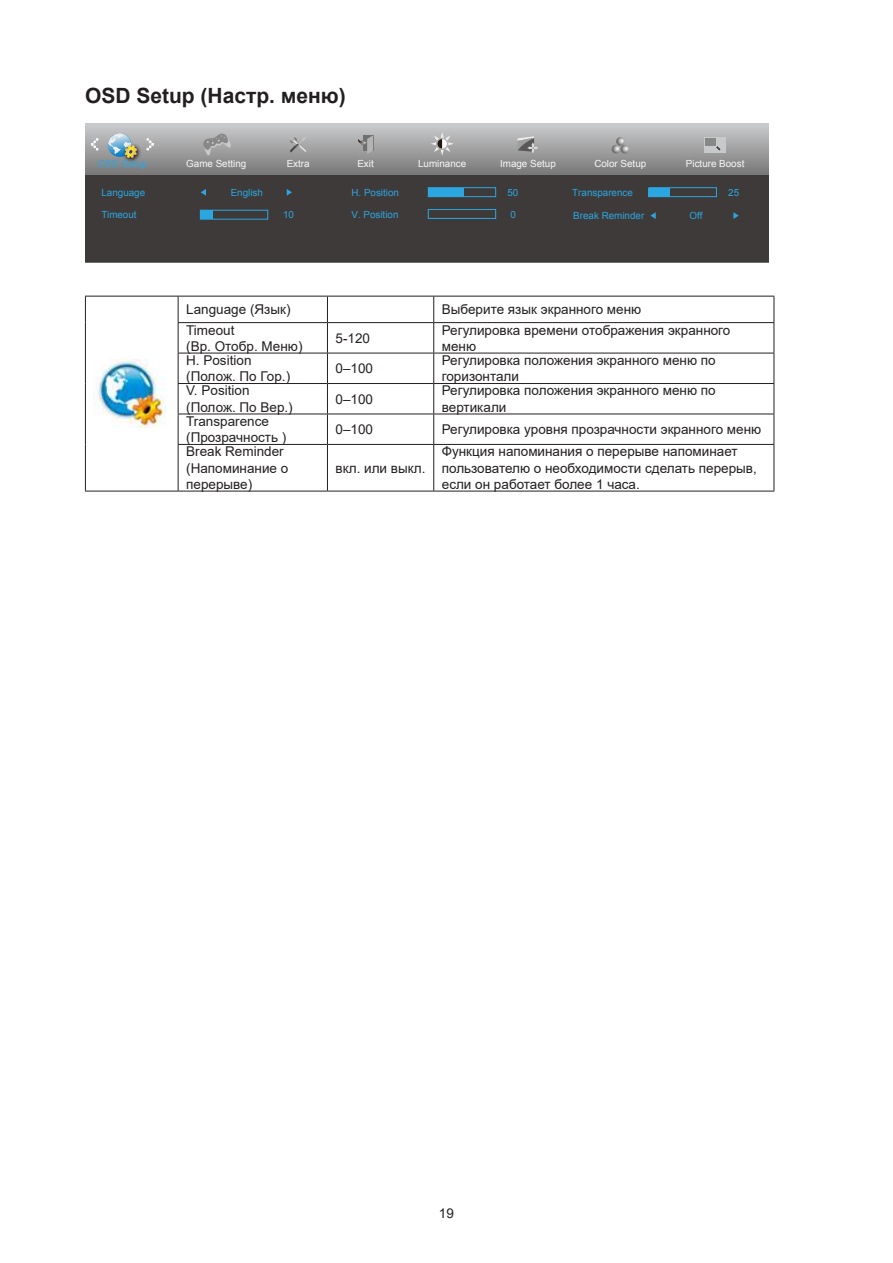
<style>
.page{position:relative;width:893px;height:1263px;background:#fff}
.page>*{position:absolute;margin:0;border:0;box-sizing:border-box;transform-origin:0 0}
.t1{font:700 21px "Arial";color:#231f20}
.t2{font:13.5px/16.2px "Arial";color:#231f20}
.t3{font:9.9px "Arial";color:#2ca6e0}
.t4{font:9.9px "Arial";color:#f7f7f7}
</style>
<div class="page">
<svg style="left:85px;top:123px;width:683px;height:52px;background:#a0a1a2"></svg>
<div style="left:85px;top:175px;width:683px;height:87px;background:#3e3a39"></div>
<svg style="left:91px;top:138px;width:8px;height:13px"></svg>
<svg style="left:146px;top:138px;width:8px;height:13px"></svg>
<svg style="left:358px;top:135px;width:15px;height:19px"></svg>
<svg style="left:289px;top:137px;width:19px;height:16px"></svg>
<svg style="left:430px;top:132px;width:24px;height:23px"></svg>
<svg style="left:518px;top:136px;width:20px;height:17px"></svg>
<svg style="left:612px;top:137px;width:17px;height:17px"></svg>
<div style="left:428px;top:187px;width:68px;height:10px;border:1px solid #2ca6e0"></div>
<div style="left:428px;top:209px;width:68px;height:10px;border:1px solid #2ca6e0"></div>
<div style="left:648px;top:188px;width:22px;height:9px;background:#2ca6e0"></div>
<div style="left:649px;top:187px;width:68px;height:10px;border:1px solid #2ca6e0"></div>
<svg style="left:201px;top:189px;width:5px;height:7px"></svg>
<svg style="left:287px;top:189px;width:5px;height:7px"></svg>
<div style="left:200px;top:210px;width:68px;height:9px;border:1px solid #2ca6e0"></div>
<div style="left:200px;top:210px;width:13px;height:9px;background:#2ca6e0"></div>
<div style="left:428px;top:188px;width:36px;height:9px;background:#2ca6e0"></div>
<svg style="left:650px;top:212px;width:6px;height:7px"></svg>
<svg style="left:733px;top:212px;width:6px;height:7px"></svg>
<img style="left:121px;top:141px;width:23px;height:23px">
<svg style="left:108px;top:133px;width:29px;height:25px"></svg>
<div style="left:705px;top:138px;width:21px;height:15px;background:#c8c9ca"></div>
<div style="left:705px;top:138px;width:10px;height:7px;background:#888"></div>
<svg style="left:203px;top:133px;width:28px;height:23px"></svg>
<hr style="left:85px;top:296px;width:93px;height:1px;background:#231f20">
<svg style="left:85px;top:296px;width:1px;height:27px"></svg>
<hr style="left:178px;top:296px;width:149px;height:1px;background:#231f20">
<svg style="left:178px;top:296px;width:1px;height:26px"></svg>
<hr style="left:327px;top:296px;width:107px;height:1px;background:#231f20">
<svg style="left:327px;top:296px;width:1px;height:26px"></svg>
<hr style="left:434px;top:296px;width:340px;height:1px;background:#231f20">
<svg style="left:433px;top:296px;width:1px;height:26px"></svg>
<svg style="left:774px;top:296px;width:1px;height:26px"></svg>
<hr style="left:85px;top:323px;width:1px;height:30px;background:#231f20">
<hr style="left:178px;top:322px;width:149px;height:1px;background:#231f20">
<hr style="left:178px;top:323px;width:1px;height:30px;background:#231f20">
<hr style="left:327px;top:322px;width:107px;height:1px;background:#231f20">
<hr style="left:327px;top:323px;width:1px;height:30px;background:#231f20">
<hr style="left:434px;top:322px;width:340px;height:1px;background:#231f20">
<hr style="left:433px;top:323px;width:1px;height:30px;background:#231f20">
<hr style="left:774px;top:323px;width:1px;height:30px;background:#231f20">
<hr style="left:85px;top:353px;width:1px;height:30px;background:#231f20">
<hr style="left:178px;top:353px;width:149px;height:1px;background:#231f20">
<hr style="left:178px;top:353px;width:1px;height:30px;background:#231f20">
<hr style="left:327px;top:353px;width:107px;height:1px;background:#231f20">
<hr style="left:327px;top:353px;width:1px;height:30px;background:#231f20">
<hr style="left:434px;top:353px;width:340px;height:1px;background:#231f20">
<hr style="left:433px;top:353px;width:1px;height:30px;background:#231f20">
<hr style="left:774px;top:353px;width:1px;height:30px;background:#231f20">
<hr style="left:85px;top:383px;width:1px;height:31px;background:#231f20">
<hr style="left:178px;top:383px;width:149px;height:1px;background:#231f20">
<hr style="left:178px;top:384px;width:1px;height:30px;background:#231f20">
<hr style="left:327px;top:383px;width:107px;height:1px;background:#231f20">
<hr style="left:327px;top:384px;width:1px;height:30px;background:#231f20">
<hr style="left:434px;top:383px;width:340px;height:1px;background:#231f20">
<hr style="left:433px;top:384px;width:1px;height:30px;background:#231f20">
<hr style="left:774px;top:384px;width:1px;height:30px;background:#231f20">
<hr style="left:85px;top:414px;width:1px;height:30px;background:#231f20">
<hr style="left:178px;top:414px;width:149px;height:1px;background:#231f20">
<hr style="left:178px;top:414px;width:1px;height:30px;background:#231f20">
<hr style="left:327px;top:414px;width:107px;height:1px;background:#231f20">
<hr style="left:327px;top:414px;width:1px;height:30px;background:#231f20">
<hr style="left:434px;top:414px;width:340px;height:1px;background:#231f20">
<hr style="left:433px;top:414px;width:1px;height:30px;background:#231f20">
<hr style="left:774px;top:414px;width:1px;height:30px;background:#231f20">
<hr style="left:85px;top:444px;width:1px;height:47px;background:#231f20">
<hr style="left:178px;top:444px;width:149px;height:1px;background:#231f20">
<hr style="left:178px;top:445px;width:1px;height:46px;background:#231f20">
<hr style="left:327px;top:444px;width:107px;height:1px;background:#231f20">
<hr style="left:327px;top:445px;width:1px;height:46px;background:#231f20">
<hr style="left:434px;top:444px;width:340px;height:1px;background:#231f20">
<hr style="left:433px;top:445px;width:1px;height:46px;background:#231f20">
<hr style="left:774px;top:445px;width:1px;height:46px;background:#231f20">
<hr style="left:85px;top:491px;width:93px;height:1px;background:#231f20">
<hr style="left:178px;top:491px;width:149px;height:1px;background:#231f20">
<hr style="left:327px;top:491px;width:107px;height:1px;background:#231f20">
<hr style="left:434px;top:491px;width:340px;height:1px;background:#231f20">
<img style="left:94px;top:360px;width:73px;height:67px">
<h1 class="t1" style="left:85px;top:81px;width:262px">OSD Setup (Настр. меню)</h1>
<p class="t4" style="left:287px;top:157px;width:24px">Extra</p>
<p class="t4" style="left:357px;top:157px;width:18px">Exit</p>
<p class="t4" style="left:418px;top:157px;width:50px">Luminance</p>
<p class="t4" style="left:500px;top:157px;width:57px">Image Setup</p>
<p class="t4" style="left:594px;top:157px;width:53px">Color Setup</p>
<p class="t3" style="left:351px;top:186px;width:49px">H. Position</p>
<p class="t3" style="left:507px;top:186px;width:12px">50</p>
<p class="t3" style="left:351px;top:208px;width:48px">V. Position</p>
<p class="t3" style="left:510px;top:208px;width:7px">0</p>
<p class="t3" style="left:98px;top:157px;width:51px">OSD Setup</p>
<p class="t4" style="left:186px;top:157px;width:62px">Game Setting</p>
<p class="t4" style="left:686px;top:157px;width:60px">Picture Boost</p>
<p class="t3" style="left:101px;top:186px;width:45px">Language</p>
<p class="t3" style="left:231px;top:186px;width:34px">English</p>
<p class="t3" style="left:572px;top:186px;width:62px">Transparence</p>
<p class="t3" style="left:728px;top:186px;width:12px">25</p>
<p class="t3" style="left:101px;top:208px;width:37px">Timeout</p>
<p class="t3" style="left:283px;top:208px;width:12px">10</p>
<p class="t3" style="left:573px;top:209px;width:73px">Break Reminder</p>
<p class="t3" style="left:690px;top:209px;width:14px">Off</p>
<p class="t2" style="left:186px;top:301px;width:106px">Language (Язык)</p>
<p class="t2" style="left:442px;top:301px;width:201px">Выберите язык экранного меню</p>
<p class="t2" style="left:186px;top:322px;width:118px">Timeout<br>(Вр. Отобр. Меню)</p>
<p class="t2" style="left:336px;top:330px;width:36px">5-120</p>
<p class="t2" style="left:442px;top:322px;width:290px">Регулировка времени отображения экранного меню</p>
<p class="t2" style="left:186px;top:352px;width:105px">H. Position (Полож. По Гор.)</p>
<p class="t2" style="left:336px;top:360px;width:39px">0–100</p>
<p class="t2" style="left:442px;top:352px;width:275px">Регулировка положения экранного меню по горизонтали</p>
<p class="t2" style="left:186px;top:383px;width:108px">V. Position (Полож. По Вер.)</p>
<p class="t2" style="left:336px;top:391px;width:39px">0–100</p>
<p class="t2" style="left:442px;top:383px;width:275px">Регулировка положения экранного меню по вертикали</p>
<p class="t2" style="left:186px;top:413px;width:102px">Transparence (Прозрачность )</p>
<p class="t2" style="left:336px;top:421px;width:39px">0–100</p>
<p class="t2" style="left:442px;top:421px;width:321px">Регулировка уровня прозрачности экранного меню</p>
<p class="t2" style="left:186px;top:443px;width:104px">Break Reminder (Напоминание о перерыве)</p>
<p class="t2" style="left:442px;top:443px;width:317px">Функция напоминания о перерыве напоминает пользователю о необходимости сделать перерыв, если он работает более 1 часа.</p>
<p class="t2" style="left:336px;top:460px;width:91px">вкл. или выкл.</p>
<p class="t2" style="left:439px;top:1205px;width:17px">19</p>
</div>
